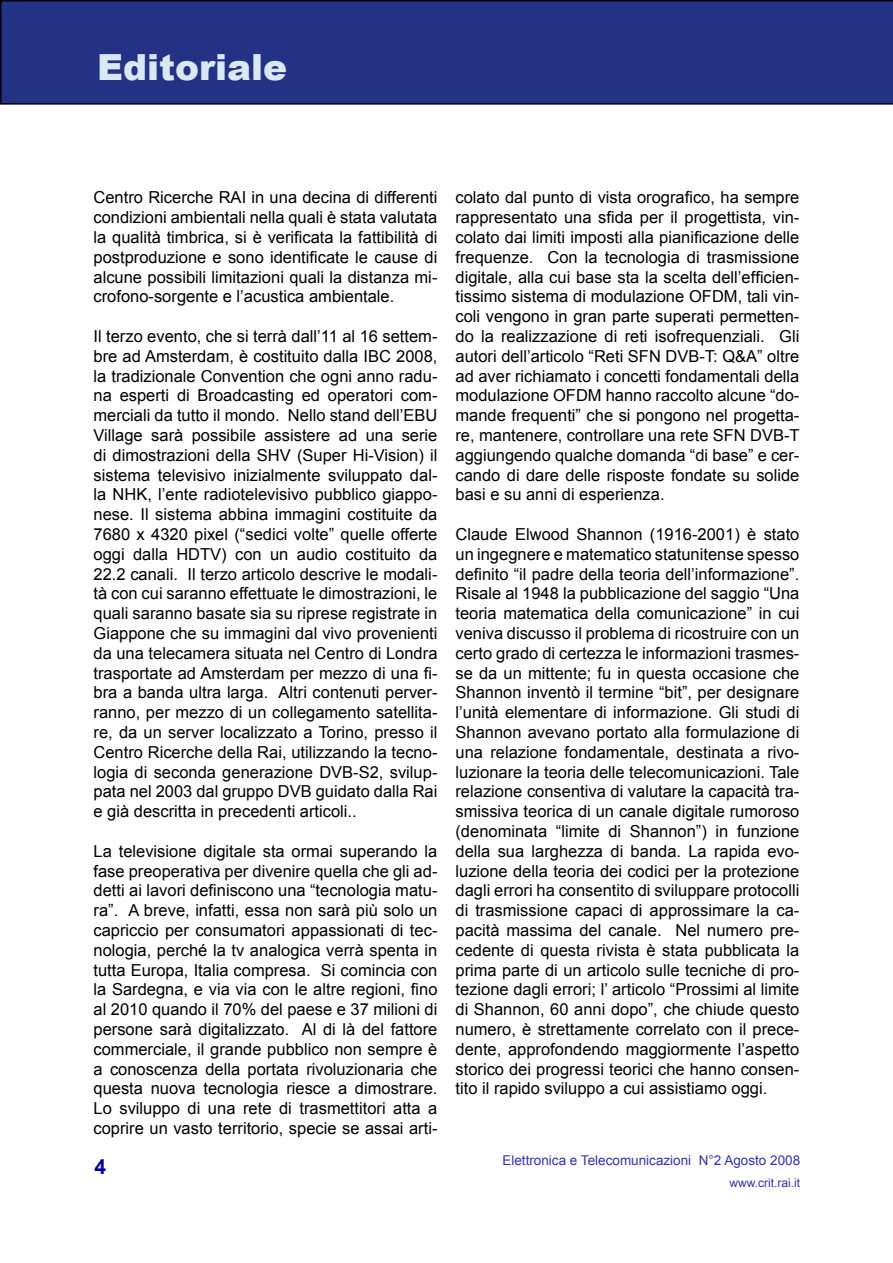
<style>
.page{position:relative;width:893px;height:1263px;background:#fff}
.page>*{position:absolute;margin:0;border:0;box-sizing:border-box;transform-origin:0 0}
.t1{font:900 36px "Arial";color:#d8e9f4}
.t2{font:16.5px/19.8px "Arial";color:#000;text-align:justify}
.t3{font:13.5px "Arial";color:#3333ad}
.t4{font:12px "Arial";color:#3333ad}
</style>
<div class="page">
<div style="left:0;top:0;width:893px;height:105px;background:#243285"></div>
<p class="t1" style="left:97px;top:41px;width:191px">Editoriale</p>
<p class="t2" style="left:94px;top:188px;width:345px">Centro Ricerche RAI in una decina di differenti condizioni ambientali nella quali è stata valutata la qualità timbrica, si è verificata la fattibilità di postproduzione e sono identificate le cause di alcune possibili limitazioni quali la distanza mi&shy;crofono-sorgente e l’acustica ambientale.</p>
<p class="t2" style="left:94px;top:326px;width:345px">Il terzo evento, che si terrà dall’11 al 16 settem&shy;bre ad Amsterdam, è costituito dalla IBC 2008, la tradizionale Convention che ogni anno radu&shy;na esperti di Broadcasting ed operatori com&shy;merciali da tutto il mondo. Nello stand dell’EBU Village sarà possibile assistere ad una serie di dimostrazioni della SHV (Super Hi-Vision) il sistema televisivo inizialmente sviluppato dal&shy;la NHK, l’ente radiotelevisivo pubblico giappo&shy;nese. Il sistema abbina immagini costituite da 7680 x 4320 pixel (“sedici volte” quelle offerte oggi dalla HDTV) con un audio costituito da 22.2 canali. Il terzo articolo descrive le modali&shy;tà con cui saranno effettuate le dimostrazioni, le quali saranno basate sia su riprese registrate in Giappone che su immagini dal vivo provenienti da una telecamera situata nel Centro di Londra trasportate ad Amsterdam per mezzo di una fi&shy;bra a banda ultra larga. Altri contenuti perver&shy;ranno, per mezzo di un collegamento satellita&shy;re, da un server localizzato a Torino, presso il Centro Ricerche della Rai, utilizzando la tecno&shy;logia di seconda generazione DVB-S2, svilup&shy;pata nel 2003 dal gruppo DVB guidato dalla Rai e già descritta in precedenti articoli..</p>
<p class="t2" style="left:94px;top:841px;width:345px">La televisione digitale sta ormai superando la fase preoperativa per divenire quella che gli ad&shy;detti ai lavori definiscono una “tecnologia matu&shy;ra”. A breve, infatti, essa non sarà più solo un capriccio per consumatori appassionati di tec&shy;nologia, perché la tv analogica verrà spenta in tutta Europa, Italia compresa. Si comincia con la Sardegna, e via via con le altre regioni, fino al 2010 quando il 70% del paese e 37 milioni di persone sarà digitalizzato. Al di là del fattore commerciale, il grande pubblico non sempre è a conoscenza della portata rivoluzionaria che questa nuova tecnologia riesce a dimostrare.<br>Lo sviluppo di una rete di trasmettitori atta a coprire un vasto territorio, specie se assai arti-</p>
<p class="t2" style="left:455px;top:188px;width:346px">colato dal punto di vista orografico, ha sempre rappresentato una sfida per il progettista, vin&shy;colato dai limiti imposti alla pianificazione delle frequenze. Con la tecnologia di trasmissione digitale, alla cui base sta la scelta dell’efficien&shy;tissimo sistema di modulazione OFDM, tali vin&shy;coli vengono in gran parte superati permetten&shy;do la realizzazione di reti isofrequenziali. Gli autori dell’articolo “Reti SFN DVB-T: Q&amp;A” oltre ad aver richiamato i concetti fondamentali della modulazione OFDM hanno raccolto alcune “do&shy;mande frequenti” che si pongono nel progetta&shy;re, mantenere, controllare una rete SFN DVB-T aggiungendo qualche domanda “di base” e cer&shy;cando di dare delle risposte fondate su solide basi e su anni di esperienza.</p>
<p class="t2" style="left:455px;top:524px;width:345px">Claude Elwood Shannon (1916-2001) è stato un ingegnere e matematico statunitense spesso definito “il padre della teoria dell’informazione”.<br>Risale al 1948 la pubblicazione del saggio “Una teoria matematica della comunicazione” in cui veniva discusso il problema di ricostruire con un certo grado di certezza le informazioni trasmes&shy;se da un mittente; fu in questa occasione che Shannon inventò il termine “bit”, per designare l’unità elementare di informazione. Gli studi di Shannon avevano portato alla formulazione di una relazione fondamentale, destinata a rivo&shy;luzionare la teoria delle telecomunicazioni. Tale relazione consentiva di valutare la capacità tra&shy;smissiva teorica di un canale digitale rumoroso (denominata “limite di Shannon”) in funzione della sua larghezza di banda. La rapida evo&shy;luzione della teoria dei codici per la protezione dagli errori ha consentito di sviluppare protocolli di trasmissione capaci di approssimare la ca&shy;pacità massima del canale. Nel numero pre&shy;cedente di questa rivista è stata pubblicata la prima parte di un articolo sulle tecniche di pro&shy;tezione dagli errori; l’ articolo “Prossimi al limite di Shannon, 60 anni dopo”, che chiude questo numero, è strettamente correlato con il prece&shy;dente, approfondendo maggiormente l’aspetto storico dei progressi teorici che hanno consen&shy;tito il rapido sviluppo a cui assistiamo oggi.</p>
<p class="t3" style="left:502px;top:1151px;width:299px">Elettronica e Telecomunicazioni N°2 Agosto 2008</p>
<p class="t4" style="left:730px;top:1174px;width:72px">www.crit.rai.it</p>
</div>
